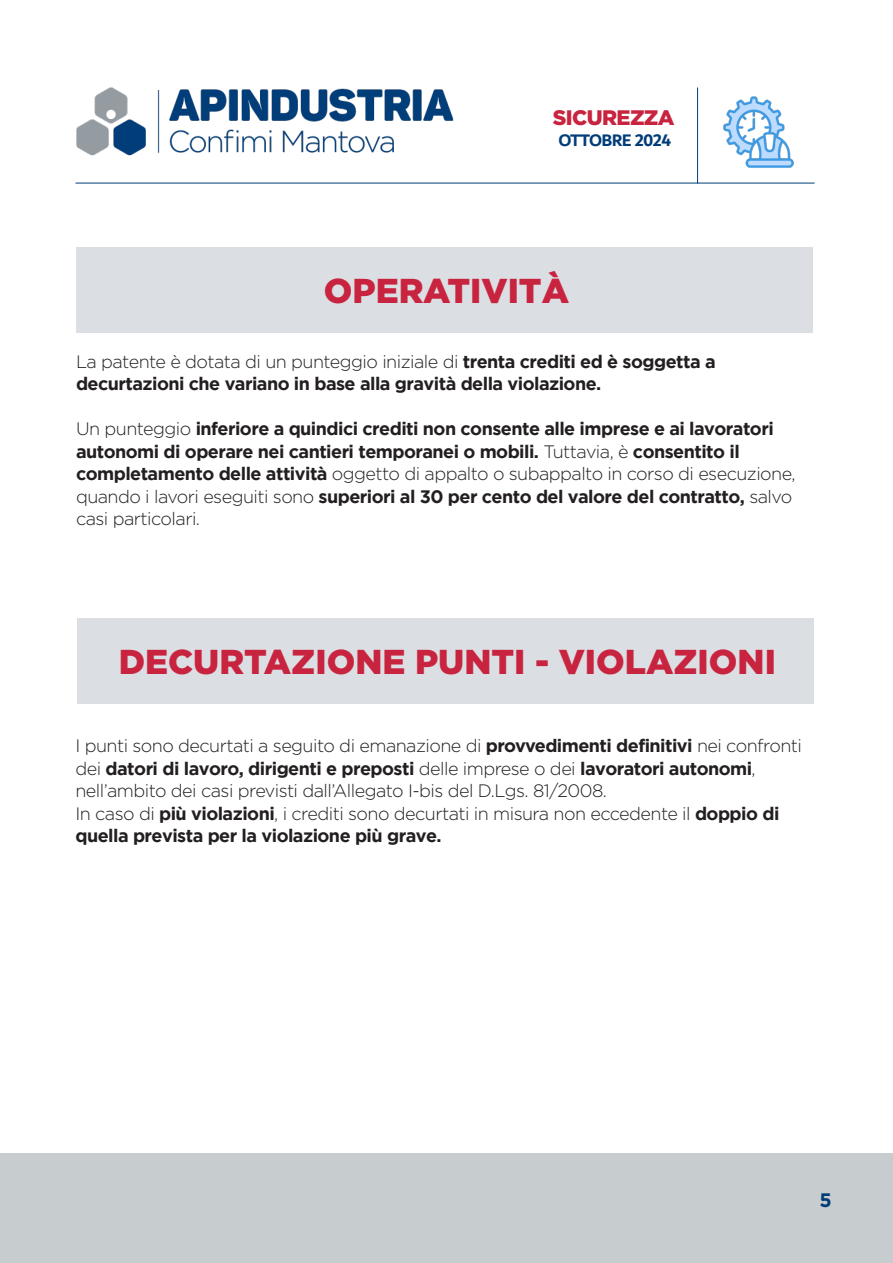
<style>
.page{position:relative;width:893px;height:1263px;background:#fff}
.page>*{position:absolute;margin:0;border:0;box-sizing:border-box;transform-origin:0 0}
.t1{font:900 34.5px "Gotham HTF";color:#c8233f}
.t2{font:900 21px "Gotham";letter-spacing:-.03em;color:#c8233f}
.t3{font:700 19.5px "Gotham HTF";color:#003d78}
.Paragrafo_titolo{font:700 18px/22.5px "Gotham";letter-spacing:-.03em;color:#231f20}
.Paragrafo_titolo-2{font:300 18px/22.5px "Gotham";letter-spacing:-.03em;color:#231f20}
.t4{font:700 18px "Dubai";letter-spacing:-.04em;color:#003d78}
.s1{font-weight:300}
.s2{font-family:"Gotham HTF";font-weight:700}
.s3{font-weight:700}
</style>
<div class="page">
<div style="left:0;top:1153px;width:893px;height:110px;background:#c7cccf"></div>
<hr style="left:75px;top:183px;width:740px;height:1px;background:#003d78">
<hr style="left:697px;top:88px;width:1px;height:95px;background:#003d78">
<img style="left:723px;top:96px;width:71px;height:72px">
<img style="left:76px;top:87px;width:378px;height:69px">
<div style="left:76px;top:247px;width:736px;height:86px;background:#dbdee2"></div>
<div style="left:77px;top:618px;width:736px;height:86px;background:#dbdee2"></div>
<p class="t2" style="left:553px;top:103px;width:123px">SICUREZZA</p>
<p class="t4" style="left:558px;top:129px;width:114px">OTTOBRE 2024</p>
<p class="t1" style="left:324px;top:271px;width:247px">OPERATIVITÀ</p>
<p class="Paragrafo_titolo" style="left:76px;top:350px;width:641px"><span class="s1">La patente è dotata di un punteggio iniziale di</span> trenta crediti ed è soggetta a decurtazioni che variano in base alla gravità della violazione.</p>
<p class="Paragrafo_titolo" style="left:76px;top:417px;width:721px"><span class="s1">Un punteggio</span> inferiore a quindici crediti non consente alle imprese e ai lavoratori autonomi di operare nei cantieri temporanei o mobili. <span class="s1">Tuttavia, è</span> consentito il completamento delle attività <span class="s1">oggetto di appalto o subappalto in corso di esecuzione, quando i lavori eseguiti sono</span> superiori al 30 per cento del valore del contratto, <span class="s1">salvo casi particolari.</span></p>
<p class="t1" style="left:119px;top:642px;width:659px">DECURTAZIONE PUNTI - VIOLAZIONI</p>
<p class="Paragrafo_titolo-2" style="left:75px;top:734px;width:728px">I punti sono decurtati a seguito di emanazione di <span class="s2">provvedimenti definitivi</span> nei confronti dei <span class="s3">datori di lavoro, dirigenti e preposti</span> delle imprese o dei <span class="s3">lavoratori autonomi</span>, nell’ambito dei casi previsti dall’Allegato I-bis del D.Lgs. 81/2008.</p>
<p class="Paragrafo_titolo" style="left:75px;top:802px;width:705px"><span class="s1">In caso di</span> più violazioni<span class="s1">, i crediti sono decurtati in misura non eccedente il</span> doppio di quella prevista per la violazione più grave.</p>
<p class="t3" style="left:820px;top:1189px;width:14px">5</p>
</div>
